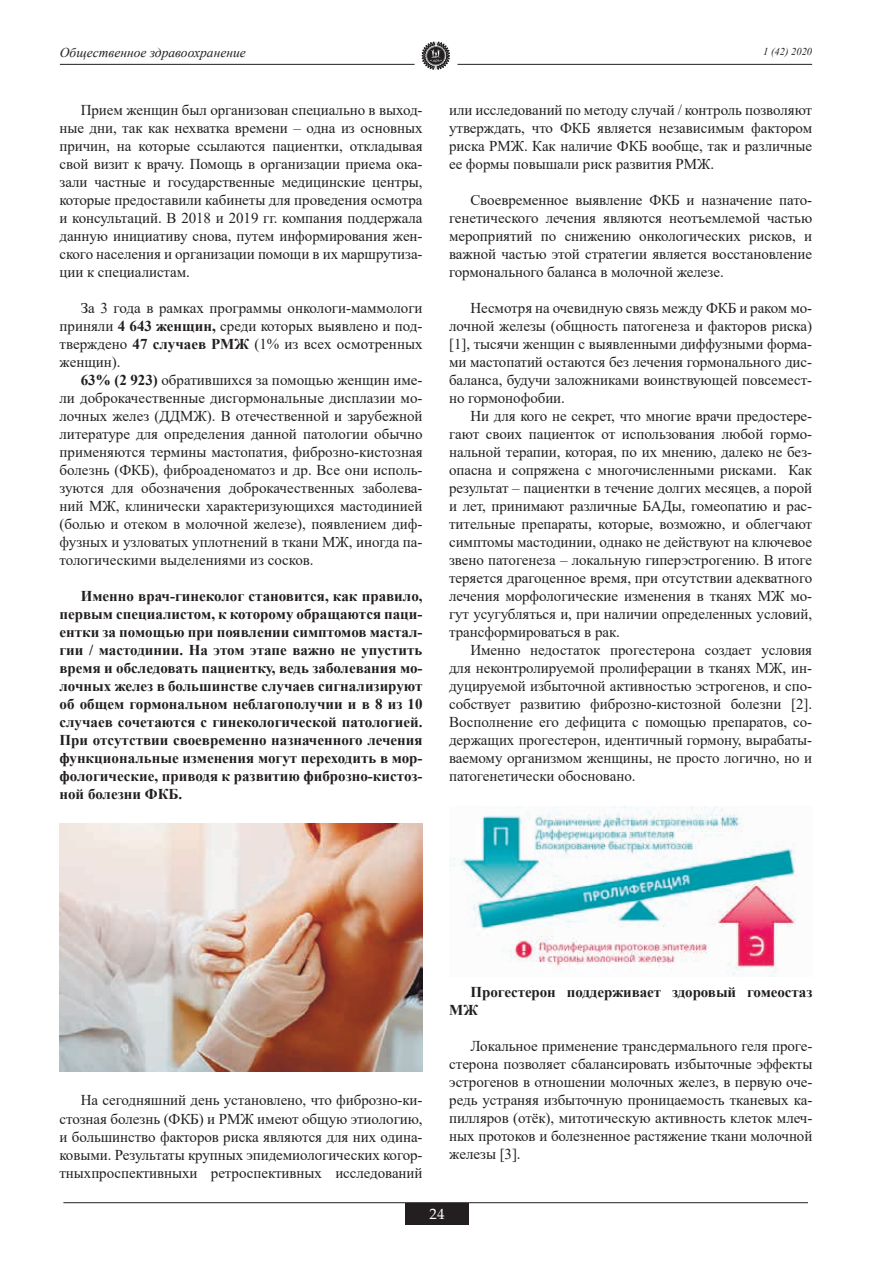
<style>
.page{position:relative;width:893px;height:1263px;background:#fff}
.page>*{position:absolute;margin:0;border:0;box-sizing:border-box;transform-origin:0 0}
.t1{font:15px/18px "Times New Roman";letter-spacing:-.005em;color:#231f20;text-align:justify}
.t2{font:700 15px/18px "Times New Roman";letter-spacing:-.005em;color:#231f20;text-align:justify}
.t3{font:15px "Palatino Linotype";color:#fff}
.t4{font:italic 13.5px "Times New Roman";color:#231f20}
.t5{font:italic 10.5px "Times New Roman";color:#231f20}
.s1{font-weight:700}
</style>
<div class="page">
<hr style="left:60px;top:64px;width:355px;height:1px;background:#231f20">
<hr style="left:457px;top:64px;width:355px;height:1px;background:#231f20">
<hr style="left:63px;top:1202px;width:745px;height:1px;background:#231f20">
<div style="left:405px;top:1203px;width:64px;height:22px;background:#231f20"></div>
<svg style="left:422px;top:41px;width:28px;height:29px"></svg>
<img style="left:59px;top:824px;width:364px;height:247px">
<img style="left:449px;top:806px;width:347px;height:170px">
<p class="t4" style="left:60px;top:43px;width:187px">Общественное здравоохранение</p>
<p class="t5" style="left:763px;top:44px;width:50px">1 (42) 2020</p>
<p class="t1" style="left:60px;top:100px;width:365px;text-indent:21px">Прием женщин был организован специально в выход&shy;ные дни, так как нехватка времени – одна из основных причин, на которые ссылаются пациентки, откладывая свой визит к врачу. Помощь в организации приема ока&shy;зали частные и государственные медицинские центры, которые предоставили кабинеты для проведения осмотра и консультаций. В 2018 и 2019 гг. компания поддержала данную инициативу снова, путем информирования жен&shy;ского населения и организации помощи в их маршрутиза&shy;ции к специалистам.</p>
<p class="t1" style="left:60px;top:298px;width:365px;text-indent:21px">За 3 года в рамках программы онкологи-маммологи приняли <span class="s1">4 643 женщин,</span> среди которых выявлено и под&shy;тверждено <span class="s1">47 случаев РМЖ</span> (1% из всех осмотренных женщин).</p>
<p class="t1" style="left:60px;top:370px;width:365px;text-indent:21px"><span class="s1">63% (2 923)</span> обратившихся за помощью женщин име&shy;ли доброкачественные дисгормональные дисплазии мо&shy;лочных желез (ДДМЖ). В отечественной и зарубежной литературе для определения данной патологии обычно применяются термины мастопатия, фиброзно-кистозная болезнь (ФКБ), фиброаденоматоз и др. Все они исполь&shy;зуются для обозначения доброкачественных заболева&shy;ний МЖ, клинически характеризующихся мастодинией (болью и отеком в молочной железе), появлением диф&shy;фузных и узловатых уплотнений в ткани МЖ, иногда па&shy;тологическими выделениями из сосков.</p>
<p class="t2" style="left:60px;top:586px;width:365px;text-indent:21px">Именно врач-гинеколог становится, как правило, первым специалистом, к которому обращаются паци&shy;ентки за помощью при появлении симптомов мастал&shy;гии / мастодинии. На этом этапе важно не упустить время и обследовать пациентку, ведь заболевания мо&shy;лочных желез в большинстве случаев сигнализируют об общем гормональном неблагополучии и в 8 из 10 случаев сочетаются с гинекологической патологией.<br>При отсутствии своевременно назначенного лечения функциональные изменения могут переходить в мор&shy;фологические, приводя к развитию фиброзно-кистоз&shy;ной болезни ФКБ.</p>
<p class="t1" style="left:449px;top:100px;width:365px">или исследований по методу случай / контроль позволяют утверждать, что ФКБ является независимым фактором риска РМЖ. Как наличие ФКБ вообще, так и различные ее формы повышали риск развития РМЖ.</p>
<p class="t1" style="left:449px;top:190px;width:365px;text-indent:21px">Своевременное выявление ФКБ и назначение пато&shy;генетического лечения являются неотъемлемой частью мероприятий по снижению онкологических рисков, и важной частью этой стратегии является восстановление гормонального баланса в молочной железе.</p>
<p class="t1" style="left:449px;top:298px;width:365px;text-indent:21px">Несмотря на очевидную связь между ФКБ и раком мо&shy;лочной железы (общность патогенеза и факторов риска) [1], тысячи женщин с выявленными диффузными форма&shy;ми мастопатий остаются без лечения гормонального дис&shy;баланса, будучи заложниками воинствующей повсемест&shy;но гормонофобии.</p>
<p class="t1" style="left:449px;top:406px;width:365px;text-indent:21px">Ни для кого не секрет, что многие врачи предостере&shy;гают своих пациенток от использования любой гормо&shy;нальной терапии, которая, по их мнению, далеко не без&shy;опасна и сопряжена с многочисленными рисками. Как результат – пациентки в течение долгих месяцев, а порой и лет, принимают различные БАДы, гомеопатию и рас&shy;тительные препараты, которые, возможно, и облегчают симптомы мастодинии, однако не действуют на ключевое звено патогенеза – локальную гиперэстрогению. В итоге теряется драгоценное время, при отсутствии адекватного лечения морфологические изменения в тканях МЖ мо&shy;гут усугубляться и, при наличии определенных условий, трансформироваться в рак.</p>
<p class="t1" style="left:449px;top:640px;width:365px;text-indent:21px">Именно недостаток прогестерона создает условия для неконтролируемой пролиферации в тканях МЖ, ин&shy;дуцируемой избыточной активностью эстрогенов, и спо&shy;собствует развитию фиброзно-кистозной болезни [2].<br>Восполнение его дефицита с помощью препаратов, со&shy;держащих прогестерон, идентичный гормону, вырабаты&shy;ваемому организмом женщины, не просто логично, но и патогенетически обосновано.</p>
<p class="t1" style="left:60px;top:1091px;width:365px;text-indent:21px">На сегодняшний день установлено, что фиброзно-ки&shy;стозная болезнь (ФКБ) и РМЖ имеют общую этиологию, и большинство факторов риска являются для них одина&shy;ковыми. Результаты крупных эпидемиологических когор&shy;тныхпроспективныхи ретроспективных исследований</p>
<p class="t2" style="left:449px;top:982px;width:365px;text-indent:21px">Прогестерон поддерживает здоровый гомеостаз<br>МЖ</p>
<p class="t1" style="left:449px;top:1036px;width:365px;text-indent:21px">Локальное применение трансдермального геля проге&shy;стерона позволяет сбалансировать избыточные эффекты эстрогенов в отношении молочных желез, в первую оче&shy;редь устраняя избыточную проницаемость тканевых ка&shy;пилляров (отёк), митотическую активность клеток млеч&shy;ных протоков и болезненное растяжение ткани молочной железы [3].</p>
<p class="t3" style="left:429px;top:1203px;width:16px">24</p>
</div>
